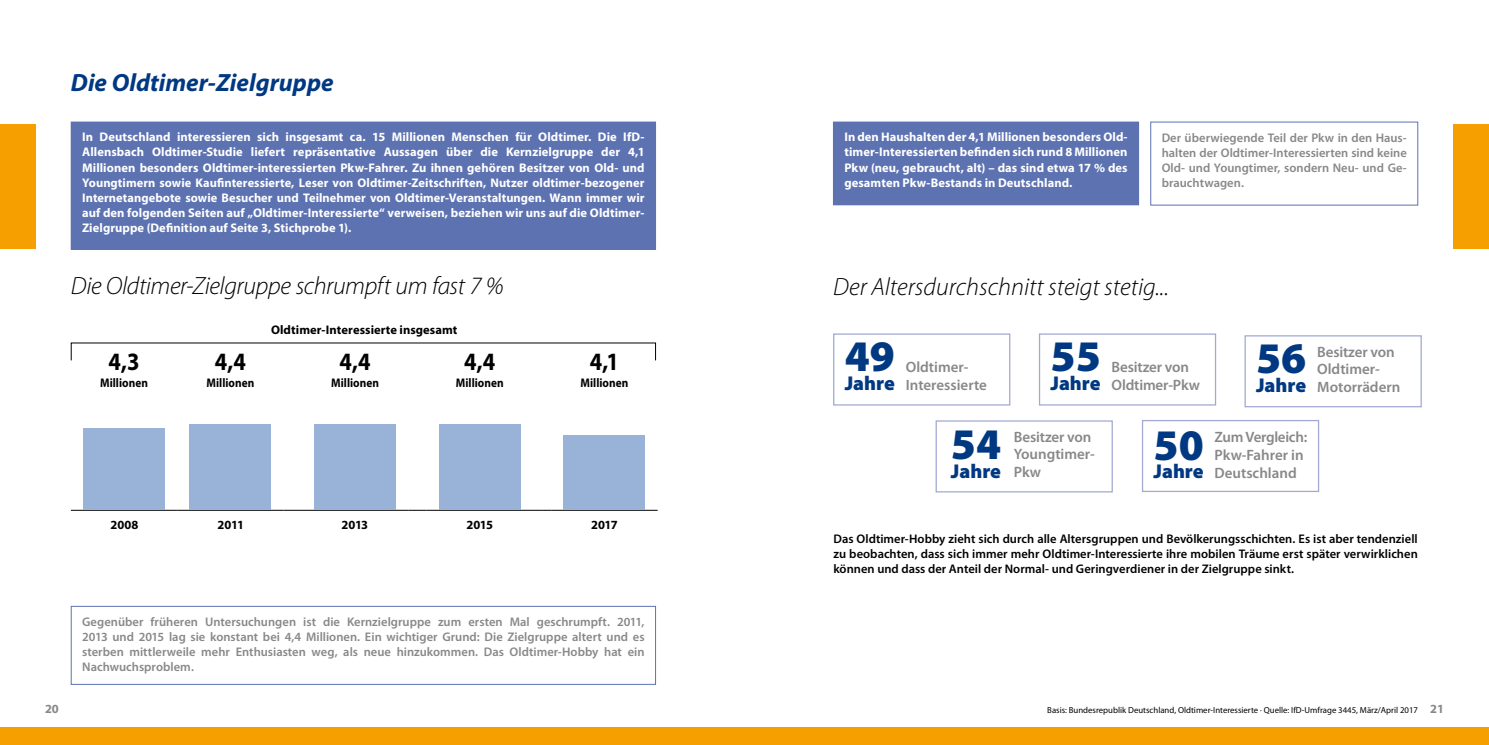
<style>
.page{position:relative;width:1489px;height:745px;background:#fff}
.page>*{position:absolute;margin:0;border:0;box-sizing:border-box;transform-origin:0 0}
.t1{font:italic 300 25px "Myriad Pro";letter-spacing:-.005em;color:#000}
.t2{font:italic 700 25px "Myriad Pro";color:#003882}
.t3{font:700 25px "Myriad Pro";color:#000;scale:.9 1}
.t4{font:900 20px "Myriad Pro";letter-spacing:-.005em;color:#003882}
.t5{font:600 15px/18px "Myriad Pro";letter-spacing:-.005em;color:#87888a}
.t6{font:700 12.5px/15px "Myriad Pro";letter-spacing:.005em;color:#fff;text-align:justify}
.t7{font:600 12.5px/15px "Myriad Pro";color:#87888a;text-align:justify}
.t8{font:600 12.5px/15px "Myriad Pro";color:#000;text-align:justify}
.t9{font:700 12.5px "Myriad Pro";letter-spacing:.005em;color:#000}
.t10{font:700 12.5px "Myriad Pro";letter-spacing:.005em;color:#000;scale:.9 1}
.t11{font:700 12.5px "Myriad Pro";color:#87888a}
.t12{font:8.75px "Myriad Pro";color:#000}
</style>
<div class="page">
<div style="left:0;top:124px;width:35px;height:124px;background:#f5a000"></div>
<div style="left:0;top:726px;width:1488px;height:18px;background:#f5a000"></div>
<div style="left:1453px;top:124px;width:35px;height:124px;background:#f5a000"></div>
<div style="left:71px;top:605px;width:585px;height:79px;border:1px solid #5d72b1"></div>
<div style="left:833px;top:122px;width:305px;height:83px;background:#5d72b1"></div>
<div style="left:71px;top:122px;width:584px;height:127px;background:#5d72b1"></div>
<hr style="left:177px;top:509px;width:106px;height:1px;background:#000">
<hr style="left:302px;top:509px;width:106px;height:1px;background:#000">
<hr style="left:426px;top:509px;width:107px;height:1px;background:#000">
<hr style="left:71px;top:509px;width:106px;height:1px;background:#000">
<hr style="left:551px;top:509px;width:106px;height:1px;background:#000">
<svg style="left:283px;top:509px;width:19px;height:1px"></svg>
<svg style="left:533px;top:509px;width:18px;height:1px"></svg>
<svg style="left:408px;top:509px;width:18px;height:1px"></svg>
<div style="left:190px;top:424px;width:81px;height:85px;background:#98b3d7"></div>
<div style="left:314px;top:424px;width:82px;height:85px;background:#98b3d7"></div>
<div style="left:439px;top:424px;width:81px;height:85px;background:#98b3d7"></div>
<div style="left:83px;top:428px;width:82px;height:81px;background:#98b3d7"></div>
<div style="left:563px;top:435px;width:82px;height:74px;background:#98b3d7"></div>
<div style="left:1141px;top:419px;width:177px;height:72px;border:1px solid #a1a8d1"></div>
<div style="left:833px;top:333px;width:177px;height:72px;border:1px solid #a1a8d1"></div>
<div style="left:1038px;top:333px;width:178px;height:72px;border:1px solid #a1a8d1"></div>
<div style="left:935px;top:420px;width:177px;height:72px;border:1px solid #a1a8d1"></div>
<div style="left:1244px;top:335px;width:177px;height:72px;border:1px solid #a1a8d1"></div>
<h1 class="t2" style="left:71px;top:67px;width:264px">Die Oldtimer-Zielgruppe</h1>
<p class="t6" style="left:82px;top:129px;width:564px">In Deutschland interessieren sich insgesamt ca. 15 Millionen Menschen für Oldtimer. Die IfD-Allensbach Oldtimer-Studie liefert repräsentative Aussagen über die Kernzielgruppe der 4,1<br>Millionen besonders Oldtimer-interessierten Pkw-Fahrer. Zu ihnen gehören Besitzer von Old- und Youngtimern sowie Kaufinteressierte, Leser von Oldtimer-Zeitschriften, Nutzer oldtimer-bezogener Internetangebote sowie Besucher und Teilnehmer von Oldtimer-Veranstaltungen. Wann immer wir auf den folgenden Seiten auf „Oldtimer-Interessierte“ verweisen, beziehen wir uns auf die Oldtimer-Zielgruppe (Definition auf Seite 3, Stichprobe 1).</p>
<p class="t6" style="left:844px;top:129px;width:285px">In den Haushalten der 4,1 Millionen besonders Old&shy;timer-Interessierten befinden sich rund 8 Millionen Pkw (neu, gebraucht, alt) – das sind etwa 17 % des gesamten Pkw-Bestands in Deutschland.</p>
<p class="t7" style="left:1161px;top:130px;width:247px">Der überwiegende Teil der Pkw in den Haus&shy;halten der Oldtimer-Interessierten sind keine Old- und Youngtimer, sondern Neu- und Ge&shy;brauchtwagen.</p>
<h1 class="t1" style="left:71px;top:270px;width:434px">Die Oldtimer-Zielgruppe schrumpft um fast 7 %</h1>
<h1 class="t1" style="left:833px;top:271px;width:337px">Der Altersdurchschnitt steigt stetig...</h1>
<p class="t9" style="left:271px;top:321px;width:188px">Oldtimer-Interessierte insgesamt</p>
<h1 class="t3" style="left:109px;top:345px;width:36px">4,3</h1>
<p class="t10" style="left:100px;top:374px;width:55px">Millionen</p>
<h2 class="t4" style="left:844px;top:370px;width:52px"><sup>49</sup>Jahre</h2>
<h2 class="t4" style="left:1050px;top:370px;width:52px"><sup>55</sup>Jahre</h2>
<h1 class="t3" style="left:215px;top:345px;width:36px">4,4</h1>
<p class="t10" style="left:206px;top:374px;width:55px">Millionen</p>
<h1 class="t3" style="left:339px;top:345px;width:36px">4,4</h1>
<p class="t10" style="left:331px;top:374px;width:55px">Millionen</p>
<h1 class="t3" style="left:464px;top:345px;width:36px">4,4</h1>
<p class="t10" style="left:456px;top:374px;width:55px">Millionen</p>
<h1 class="t3" style="left:590px;top:345px;width:34px">4,1</h1>
<p class="t10" style="left:580px;top:374px;width:55px">Millionen</p>
<p class="t5" style="left:905px;top:357px;width:83px">Oldtimer-<br>Interessierte</p>
<p class="t5" style="left:1111px;top:357px;width:90px">Besitzer von<br>Oldtimer-Pkw</p>
<h2 class="t4" style="left:1256px;top:371px;width:52px"><sup>56</sup>Jahre</h2>
<p class="t5" style="left:1316px;top:343px;width:79px;line-height:16.2px">Besitzer von<br>Oldtimer-</p>
<p class="t5" style="left:1316px;top:377px;width:85px">Motorrädern</p>
<h2 class="t4" style="left:950px;top:457px;width:52px"><sup>54</sup>Jahre</h2>
<p class="t5" style="left:1013px;top:428px;width:82px;line-height:16.2px">Besitzer von<br>Youngtimer-</p>
<p class="t5" style="left:1013px;top:462px;width:29px">Pkw</p>
<h2 class="t4" style="left:1153px;top:458px;width:52px"><sup>50</sup>Jahre</h2>
<p class="t5" style="left:1214px;top:427px;width:94px">Zum Vergleich:<br>Pkw-Fahrer in<br>Deutschland</p>
<p class="t9" style="left:110px;top:516px;width:30px">2008</p>
<p class="t9" style="left:218px;top:516px;width:28px">2011</p>
<p class="t9" style="left:341px;top:516px;width:28px">2013</p>
<p class="t9" style="left:466px;top:516px;width:28px">2015</p>
<p class="t9" style="left:591px;top:516px;width:28px">2017</p>
<p class="t7" style="left:82px;top:613px;width:564px">Gegenüber früheren Untersuchungen ist die Kernzielgruppe zum ersten Mal geschrumpft. 2011, 2013 und 2015 lag sie konstant bei 4,4 Millionen. Ein wichtiger Grund: Die Zielgruppe altert und es sterben mittlerweile mehr Enthusiasten weg, als neue hinzukommen. Das Oldtimer-Hobby hat ein Nachwuchsproblem.</p>
<p class="t8" style="left:833px;top:530px;width:586px">Das Oldtimer-Hobby zieht sich durch alle Altersgruppen und Bevölkerungsschichten. Es ist aber tendenziell zu beobachten, dass sich immer mehr Oldtimer-Interessierte ihre mobilen Träume erst später verwirklichen können und dass der Anteil der Normal- und Geringverdiener in der Zielgruppe sinkt.</p>
<p class="t11" style="left:45px;top:700px;width:15px">20</p>
<p class="t11" style="left:1429px;top:700px;width:15px">21</p>
<p class="t12" style="left:1047px;top:704px;width:372px">Basis: Bundesrepublik Deutschland, Oldtimer-Interessierte · Quelle: IfD-Umfrage 3445, März/April 2017</p>
</div>
